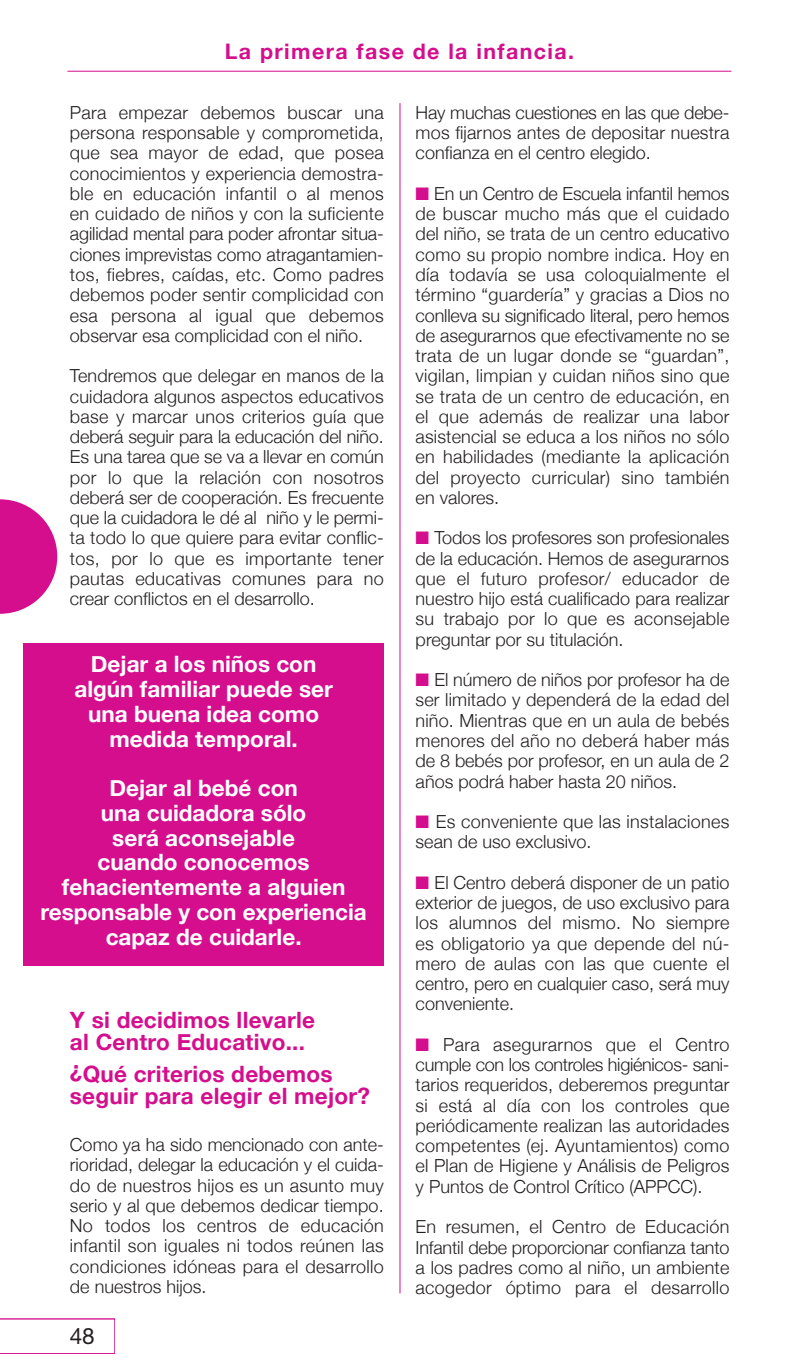
<style>
.page{position:relative;width:798px;height:1372px;background:#fff}
.page>*{position:absolute;margin:0;border:0;box-sizing:border-box;transform-origin:0 0}
.t1{font:700 22.5px/24.8px "Helvetica Neue";color:#fff;text-align:center}
.t2{font:700 22.5px/22.3px "Helvetica Neue";letter-spacing:.01em;color:#d40e8c}
.t3{font:22.5px "Helvetica Neue";color:#231f20}
.t4{font:700 21.38px "Helvetica Neue";letter-spacing:.065em;color:#d40e8c}
.t5{font:300 18px/20.2px "Helvetica Neue";letter-spacing:.005em;color:#231f20;text-align:justify}
.s1{color:#d40e8c}
</style>
<div class="page">
<hr style="left:67px;top:71px;width:664px;height:1px;background:#d40e8c">
<svg style="left:0;top:1318px;width:115px;height:35px"></svg>
<hr style="left:399px;top:103px;width:1px;height:1190px;background:#d40e8c">
<svg style="left:0;top:499px;width:57px;height:114px"></svg>
<div style="left:23px;top:643px;width:361px;height:322px;background:#d40e8c"></div>
<p class="t4" style="left:225px;top:38px;width:350px">La primera fase de la infancia.</p>
<p class="t5" style="left:70px;top:102px;width:315px">Para empezar debemos buscar una persona responsable y comprometida, que sea mayor de edad, que posea conocimientos y experiencia demostra&shy;ble en educación infantil o al menos en cuidado de niños y con la suficiente agilidad mental para poder afrontar situa&shy;ciones imprevistas como atragantamien&shy;tos, fiebres, caídas, etc. Como padres debemos poder sentir complicidad con esa persona al igual que debemos observar esa complicidad con el niño.</p>
<p class="t5" style="left:70px;top:365px;width:315px">Tendremos que delegar en manos de la cuidadora algunos aspectos educativos base y marcar unos criterios guía que deberá seguir para la educación del niño.<br>Es una tarea que se va a llevar en común por lo que la relación con nosotros deberá ser de cooperación. Es frecuente que la cuidadora le dé al niño y le permi&shy;ta todo lo que quiere para evitar conflic&shy;tos, por lo que es importante tener pautas educativas comunes para no crear conflictos en el desarrollo.</p>
<p class="t1" style="left:74px;top:651px;width:260px">Dejar a los niños con algún familiar puede ser una buena idea como medida temporal.</p>
<p class="t1" style="left:40px;top:775px;width:328px">Dejar al bebé con<br>una cuidadora sólo<br>será aconsejable<br>cuando conocemos fehacientemente a alguien responsable y con experiencia capaz de cuidarle.</p>
<p class="t2" style="left:70px;top:1008px;width:246px">Y si decidimos llevarle al Centro Educativo...</p>
<p class="t2" style="left:70px;top:1061px;width:301px">¿Qué criterios debemos seguir para elegir el mejor?</p>
<p class="t5" style="left:70px;top:1134px;width:315px">Como ya ha sido mencionado con ante&shy;rioridad, delegar la educación y el cuida&shy;do de nuestros hijos es un asunto muy serio y al que debemos dedicar tiempo.<br>No todos los centros de educación infantil son iguales ni todos reúnen las condiciones idóneas para el desarrollo de nuestros hijos.</p>
<p class="t3" style="left:70px;top:1327px;width:27px">48</p>
<p class="t5" style="left:415px;top:102px;width:315px">Hay muchas cuestiones en las que debe&shy;mos fijarnos antes de depositar nuestra confianza en el centro elegido.</p>
<p class="t5" style="left:415px;top:183px;width:315px"><span class="s1">■</span> En un Centro de Escuela infantil hemos de buscar mucho más que el cuidado del niño, se trata de un centro educativo como su propio nombre indica. Hoy en día todavía se usa coloquialmente el término “guardería” y gracias a Dios no conlleva su significado literal, pero hemos de asegurarnos que efectivamente no se trata de un lugar donde se “guardan”, vigilan, limpian y cuidan niños sino que se trata de un centro de educación, en el que además de realizar una labor asistencial se educa a los niños no sólo en habilidades (mediante la aplicación del proyecto curricular) sino también en valores.</p>
<p class="t5" style="left:415px;top:527px;width:315px"><span class="s1">■</span> Todos los profesores son profesionales de la educación. Hemos de asegurarnos que el futuro profesor/ educador de nuestro hijo está cualificado para realizar su trabajo por lo que es aconsejable preguntar por su titulación.</p>
<p class="t5" style="left:415px;top:669px;width:315px"><span class="s1">■</span> El número de niños por profesor ha de ser limitado y dependerá de la edad del niño. Mientras que en un aula de bebés menores del año no deberá haber más de 8 bebés por profesor, en un aula de 2 años podrá haber hasta 20 niños.</p>
<p class="t5" style="left:415px;top:811px;width:315px"><span class="s1">■</span> Es conveniente que las instalaciones sean de uso exclusivo.</p>
<p class="t5" style="left:415px;top:871px;width:315px"><span class="s1">■</span> El Centro deberá disponer de un patio exterior de juegos, de uso exclusivo para los alumnos del mismo. No siempre es obligatorio ya que depende del nú&shy;mero de aulas con las que cuente el centro, pero en cualquier caso, será muy conveniente.</p>
<p class="t5" style="left:415px;top:1033px;width:315px"><span class="s1">■</span> Para asegurarnos que el Centro cumple con los controles higiénicos- sani&shy;tarios requeridos, deberemos preguntar si está al día con los controles que periódicamente realizan las autoridades competentes (ej. Ayuntamientos) como el Plan de Higiene y Análisis de Peligros y Puntos de Control Crítico (APPCC).</p>
<p class="t5" style="left:415px;top:1216px;width:315px">En resumen, el Centro de Educación Infantil debe proporcionar confianza tanto a los padres como al niño, un ambiente acogedor óptimo para el desarrollo</p>
</div>
